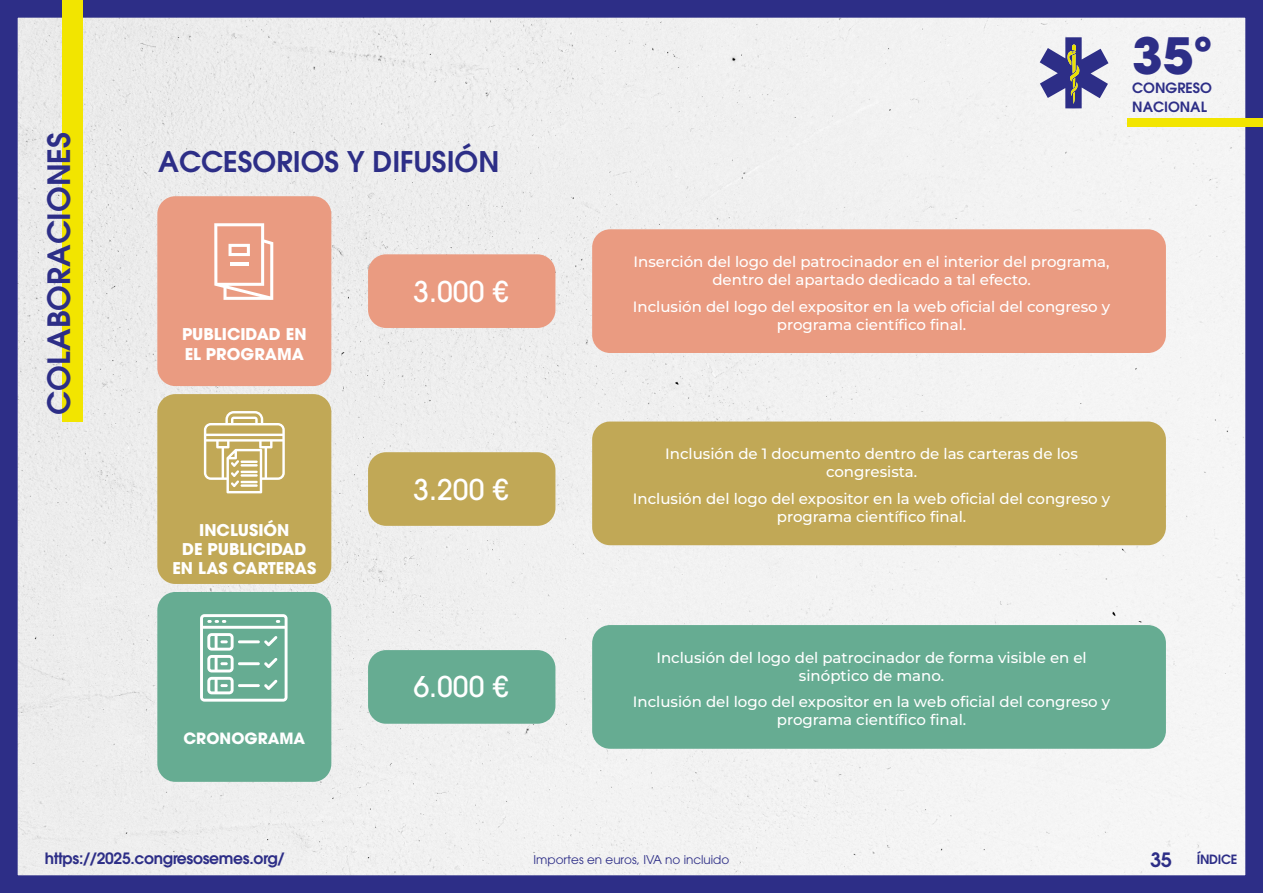
<style>
.page{position:relative;width:1263px;height:893px;background:#fff}
.page>*{position:absolute;margin:0;border:0;box-sizing:border-box;transform-origin:0 0}
.t1{font:700 49.65px "ITC Avant Garde Pro";color:#2d2e87}
.t2{font:600 30.6px "ITC Avant Garde Pro";color:#2d2e87}
.t3{font:600 28.35px "ITC Avant Garde Pro";color:#2d2e87}
.t4{font:500 28.35px "ITC Avant Garde Pro";color:#fff}
.t5{font:600 19.65px "ITC Avant Garde Pro";color:#2d2e87}
.t6{font:700 16.05px/19.4px "ITC Avant Garde Pro";color:#fff}
.t7{font:600 15.6px "ITC Avant Garde Pro";letter-spacing:-.02em;color:#2d2e87}
.t8{font:700 15.45px "ITC Avant Garde Pro";color:#fff}
.t9{font:500 15px/18px "Montserrat";color:#fff;text-align:center}
.t10{font:600 14.1px/18.8px "ITC Avant Garde Pro";color:#2d2e87}
.t11{font:600 12.75px "ITC Avant Garde Pro";letter-spacing:-.02em;color:#2d2e87}
.t12{font:12px "ITC Avant Garde Pro";color:#2d2e87}
</style>
<div class="page">
<div style="left:19px;top:19px;width:1225px;height:855px;background:#f0f0f0"></div>
<div style="left:0;top:0;width:1263px;height:893px;border:18px solid #2d2e87"></div>
<svg style="left:1040px;top:37px;width:68px;height:71px"></svg>
<div style="left:1127px;top:118px;width:136px;height:8px;background:#f2e500"></div>
<div style="left:62px;top:0;width:20px;height:422px;background:#f2e500"></div>
<div style="left:368px;top:254px;width:187px;height:74px;background:#ea9b81;border-radius:18px"></div>
<div style="left:592px;top:229px;width:574px;height:124px;background:#ea9b81;border-radius:18px"></div>
<div style="left:592px;top:422px;width:574px;height:123px;background:#c1a856;border-radius:18px"></div>
<div style="left:592px;top:625px;width:574px;height:124px;background:#66ac92;border-radius:18px"></div>
<div style="left:368px;top:452px;width:187px;height:74px;background:#c1a856;border-radius:18px"></div>
<div style="left:368px;top:650px;width:187px;height:74px;background:#66ac92;border-radius:18px"></div>
<div style="left:157px;top:196px;width:174px;height:190px;background:#ea9b81;border-radius:18px"></div>
<div style="left:157px;top:394px;width:174px;height:190px;background:#c1a856;border-radius:18px"></div>
<div style="left:157px;top:592px;width:174px;height:190px;background:#66ac92;border-radius:18px"></div>
<svg style="left:204px;top:411px;width:81px;height:82px"></svg>
<svg style="left:214px;top:223px;width:59px;height:77px"></svg>
<hr style="left:230px;top:262px;width:18px;height:3px;background:#fff">
<svg style="left:200px;top:614px;width:88px;height:88px"></svg>
<h2 class="t2" style="left:39px;top:415px;width:285px;rotate:-90deg">COLABORACIONES</h2>
<h3 class="t3" style="left:158px;top:143px;width:343px">ACCESORIOS Y DIFUSIÓN</h3>
<h3 class="t4" style="left:414px;top:273px;width:97px">3.000 €</h3>
<p class="t6" style="left:182px;top:325px;width:126px">PUBLICIDAD EN<br>EL PROGRAMA</p>
<p class="t6" style="left:172px;top:520px;width:145px;text-align:center">INCLUSIÓN<br>DE PUBLICIDAD<br>EN LAS CARTERAS</p>
<p class="t8" style="left:183px;top:728px;width:123px">CRONOGRAMA</p>
<h3 class="t4" style="left:414px;top:471px;width:97px">3.200 €</h3>
<h3 class="t4" style="left:414px;top:669px;width:97px">6.000 €</h3>
<h1 class="t1" style="left:1132px;top:23px;width:82px">35º</h1>
<p class="t10" style="left:1132px;top:78px;width:81px">CONGRESO<br>NACIONAL</p>
<p class="t9" style="left:633px;top:254px;width:478px">Inserción del logo del patrocinador en el interior del programa, dentro del apartado dedicado a tal efecto.</p>
<p class="t9" style="left:633px;top:298px;width:479px">Inclusión del logo del expositor en la web oficial del congreso y programa científico final.</p>
<p class="t9" style="left:665px;top:446px;width:414px">Inclusión de 1 documento dentro de las carteras de los congresista.</p>
<p class="t9" style="left:633px;top:491px;width:479px">Inclusión del logo del expositor en la web oficial del congreso y programa científico final.</p>
<p class="t9" style="left:656px;top:650px;width:432px">Inclusión del logo del patrocinador de forma visible en el sinóptico de mano.</p>
<p class="t9" style="left:633px;top:694px;width:479px">Inclusión del logo del expositor en la web oficial del congreso y programa científico final.</p>
<p class="t7" style="left:45px;top:848px;width:241px">https://2025.congresosemes.org/</p>
<h3 class="t5" style="left:1150px;top:847px;width:23px">35</h3>
<p class="t11" style="left:1197px;top:851px;width:42px">ÍNDICE</p>
<p class="t12" style="left:534px;top:852px;width:197px">Importes en euros, IVA no incluido</p>
</div>
